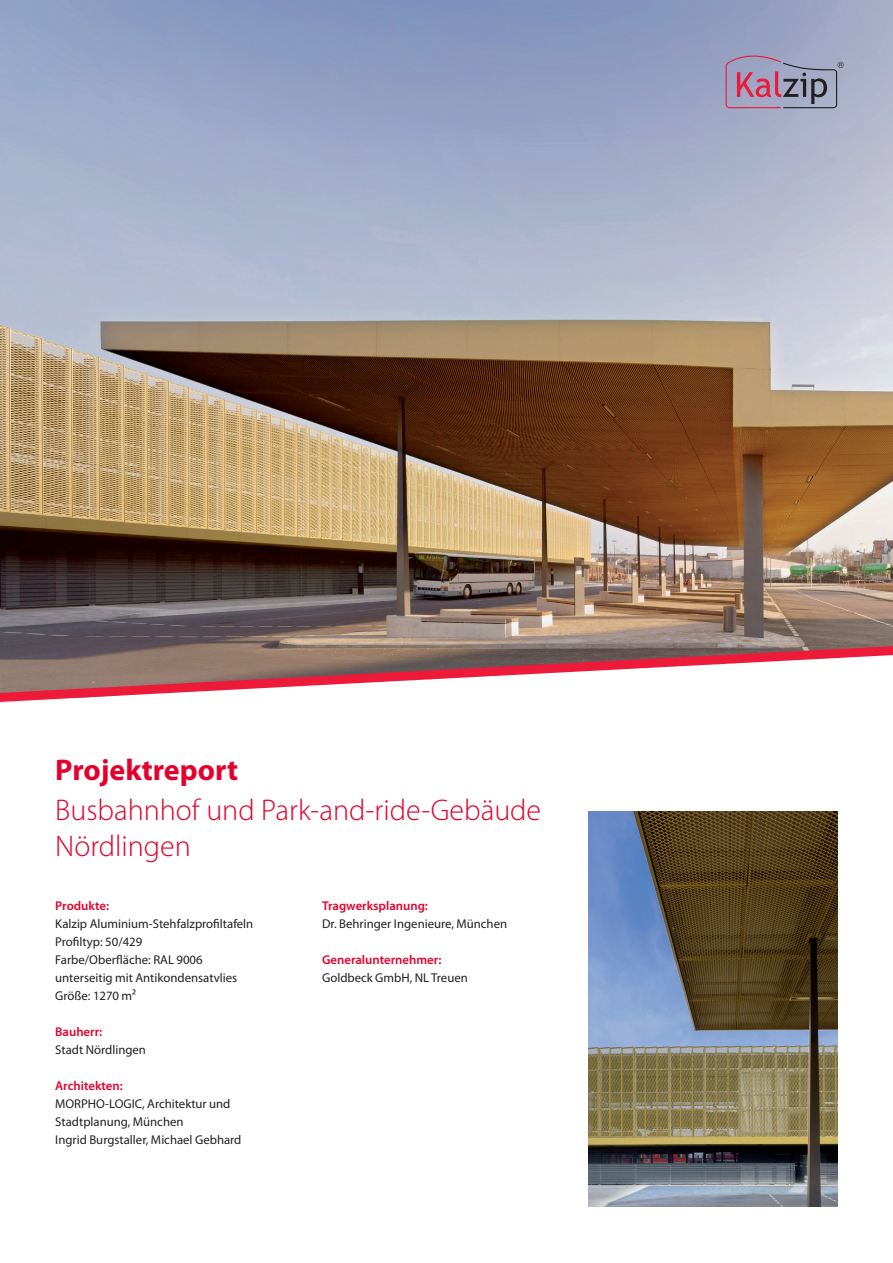
<style>
.page{position:relative;width:893px;height:1263px;background:#fff}
.page>*{position:absolute;margin:0;border:0;box-sizing:border-box;transform-origin:0 0}
.Titel_Subhead{font:300 30px/36px "Myriad Pro";color:#e4002c}
.Titel_Headline{font:700 30px "Myriad Pro";color:#e4002c}
.Fließtext{font:12.75px/18px "Myriad Pro";color:#231f20}
.Fließtext_Head{font:600 12.75px "Myriad Pro";color:#e4002c}
</style>
<div class="page">
<img style="left:0;top:0;width:893px;height:646px">
<svg style="left:726px;top:48px;width:118px;height:60px;background:#9d92ad"></svg>
<img style="left:589px;top:811px;width:249px;height:396px">
<svg style="left:0;top:646px;width:893px;height:56px"></svg>
<p class="Titel_Headline" style="left:55px;top:753px;width:184px">Projektreport</p>
<p class="Titel_Subhead" style="left:55px;top:793px;width:487px">Busbahnhof und Park-and-ride-Gebäude<br>Nördlingen</p>
<p class="Fließtext_Head" style="left:55px;top:899px;width:55px">Produkte:</p>
<p class="Fließtext" style="left:55px;top:915px;width:200px">Kalzip Aluminium-Stehfalzprofiltafeln</p>
<p class="Fließtext" style="left:55px;top:933px;width:89px">Profiltyp: 50/429</p>
<p class="Fließtext" style="left:55px;top:951px;width:149px">Farbe/Oberfläche: RAL 9006</p>
<p class="Fließtext" style="left:55px;top:969px;width:183px">unterseitig mit Antikondensatvlies</p>
<p class="Fließtext" style="left:55px;top:987px;width:82px">Größe: 1270 m²</p>
<p class="Fließtext_Head" style="left:55px;top:1025px;width:49px">Bauherr:</p>
<p class="Fließtext" style="left:55px;top:1041px;width:92px">Stadt Nördlingen</p>
<p class="Fließtext_Head" style="left:55px;top:1079px;width:69px">Architekten:</p>
<p class="Fließtext" style="left:55px;top:1095px;width:177px">MORPHO-LOGIC, Architektur und<br>Stadtplanung, München</p>
<p class="Fließtext" style="left:55px;top:1131px;width:188px">Ingrid Burgstaller, Michael Gebhard</p>
<p class="Fließtext_Head" style="left:322px;top:899px;width:107px">Tragwerksplanung:</p>
<p class="Fließtext" style="left:322px;top:915px;width:187px">Dr. Behringer Ingenieure, München</p>
<p class="Fließtext_Head" style="left:322px;top:953px;width:121px">Generalunternehmer:</p>
<p class="Fließtext" style="left:322px;top:969px;width:147px">Goldbeck GmbH, NL Treuen</p>
</div>
